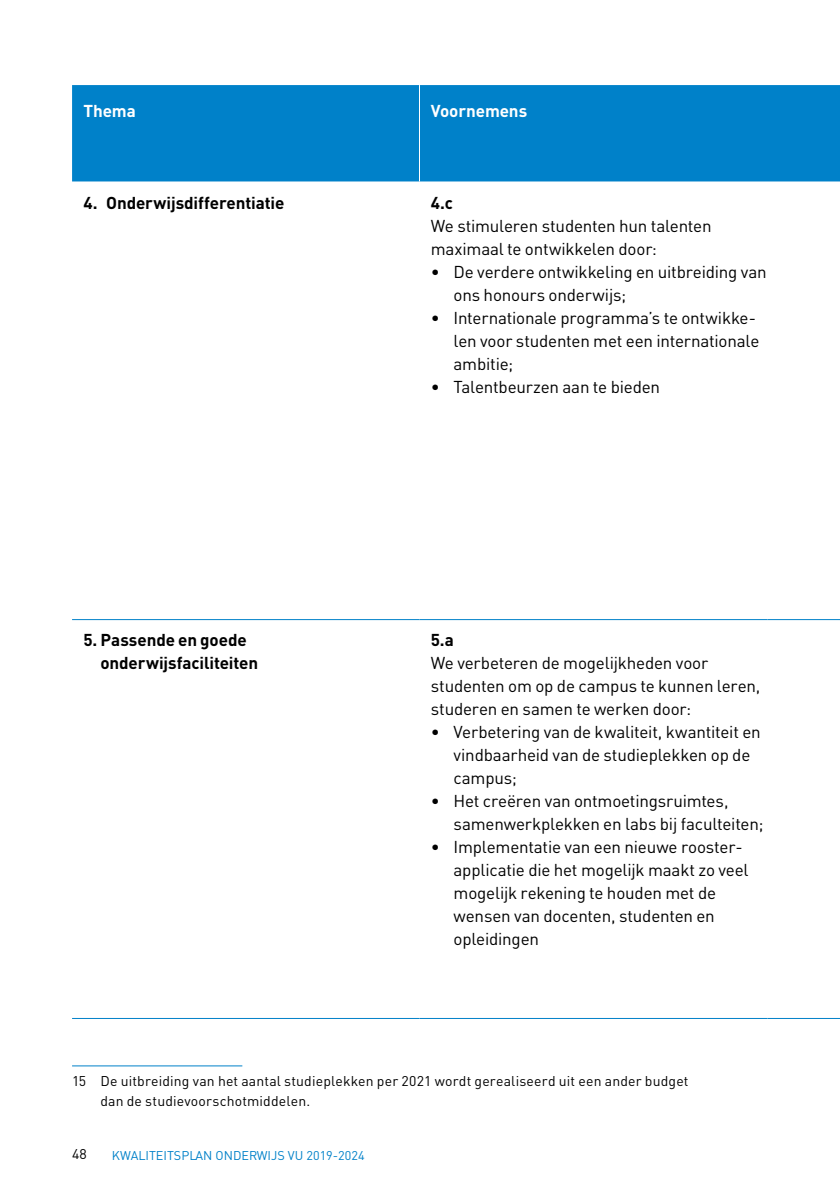
<style>
.page{position:relative;width:840px;height:1191px;background:#fff}
.page>*{position:absolute;margin:0;border:0;box-sizing:border-box;transform-origin:0 0}
.t1{font:17px/23px "DIN Pro";letter-spacing:-.01em;color:#000}
.t2{font:700 17px/23px "DIN Pro";letter-spacing:-.01em;color:#000}
.t3{font:700 17px "DIN Pro";letter-spacing:-.01em;color:#fff}
.t4{font:14px/20px "DIN Pro";letter-spacing:.01em;color:#000}
.t5{font:12.6px "DIN Pro";color:#0081c9}
.s1{color:#fff}
</style>
<div class="page">
<div style="left:72px;top:85px;width:767px;height:96px;background:#0081c9"></div>
<hr style="left:72px;top:619px;width:347px;height:1px;background:#0081c9">
<hr style="left:419px;top:619px;width:348px;height:1px;background:#0081c9">
<hr style="left:767px;top:619px;width:72px;height:1px;background:#0081c9">
<hr style="left:72px;top:1018px;width:347px;height:1px;background:#0081c9">
<hr style="left:419px;top:1018px;width:348px;height:1px;background:#0081c9">
<hr style="left:767px;top:1018px;width:72px;height:1px;background:#0081c9">
<hr style="left:419px;top:85px;width:1px;height:96px;background:#fff">
<hr style="left:72px;top:1065px;width:170px;height:1px;background:#0081c9">
<p class="t3" style="left:83px;top:97px;width:54px">Thema</p>
<p class="t3" style="left:430px;top:97px;width:98px">Voornemens</p>
<p class="t2" style="left:83px;top:189px;width:202px">4. Onderwijsdifferentiatie</p>
<p class="t2" style="left:430px;top:189px;width:24px">4.c</p>
<p class="t1" style="left:430px;top:213px;width:282px">We stimuleren studenten hun talenten maximaal te ontwikkelen door:</p>
<p class="t1" style="left:453px;top:259px;width:314px;text-indent:-23px">• De verdere ontwikkeling en uitbreiding van ons honours onderwijs;</p>
<p class="t1" style="left:453px;top:305px;width:307px;text-indent:-23px">• Internationale programma’s te ontwikke&shy;len voor studenten met een internationale ambitie;</p>
<p class="t1" style="left:430px;top:374px;width:231px">• Talentbeurzen aan te bieden</p>
<p class="t2" style="left:100px;top:626px;width:159px;text-indent:-17px">5. Passende en goede onderwijsfaciliteiten</p>
<p class="t2" style="left:430px;top:626px;width:25px">5.a</p>
<p class="t1" style="left:430px;top:650px;width:331px">We verbeteren de mogelijkheden voor studenten om op de campus te kunnen leren, studeren en samen te werken door:</p>
<p class="t1" style="left:453px;top:719px;width:308px;text-indent:-23px">• Verbetering van de kwaliteit, kwantiteit en vindbaarheid van de studieplekken op de campus;</p>
<p class="t1" style="left:453px;top:788px;width:311px;text-indent:-23px">• Het creëren van ontmoetingsruimtes, samenwerkplekken en labs bij faculteiten;</p>
<p class="t1" style="left:453px;top:834px;width:296px;text-indent:-23px">• Implementatie van een nieuwe rooster&shy;applicatie die het mogelijk maakt zo veel mogelijk rekening te houden met de wensen van docenten, studenten en opleidingen</p>
<p class="t4" style="left:100px;top:1069px;width:589px;text-indent:-28px">15<span class="s1">6</span> De uitbreiding van het aantal studieplekken per 2021 wordt gerealiseerd uit een ander budget dan de studievoorschotmiddelen.</p>
<p class="t4" style="left:72px;top:1142px;width:16px">48</p>
<p class="t5" style="left:112px;top:1145px;width:254px">KWALITEITSPLAN ONDERWIJS VU 2019-2024</p>
</div>
